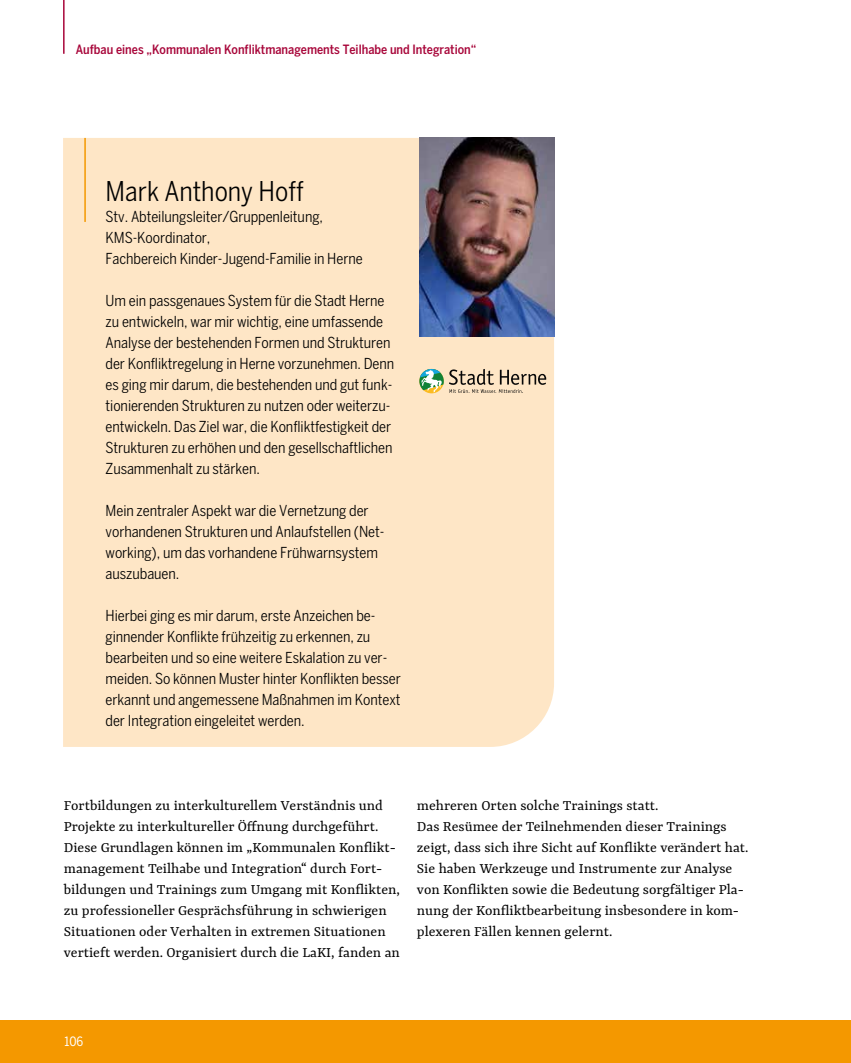
<style>
.page{position:relative;width:851px;height:1063px;background:#fff}
.page>*{position:absolute;margin:0;border:0;box-sizing:border-box;transform-origin:0 0}
.Sb-Name{font:condensed 27px "Benton Sans";color:#000}
.Fließ{font:15.75px/21px "Yrsa";color:#000}
.Sb-Fließ{font:condensed 15px/21px "Benton Sans";letter-spacing:-.005em;color:#000}
.t1{font:500 condensed 12.75px "Benton Sans";color:#a8063a}
.t2{font:condensed 12.75px "Benton Sans";color:#fff}
</style>
<div class="page">
<div style="left:0;top:1020px;width:850px;height:43px;background:#f49800"></div>
<hr style="left:63px;top:0;width:2px;height:54px;background:#a8063a">
<div style="left:63px;top:138px;width:491px;height:609px;background:#fee6c6"></div>
<hr style="left:84px;top:138px;width:2px;height:84px;background:#f49800">
<img style="left:419px;top:138px;width:135px;height:198px">
<svg style="left:449px;top:369px;width:97px;height:24px;background:#c9b69d"></svg>
<svg style="left:419px;top:369px;width:24px;height:23px"></svg>
<p class="t1" style="left:76px;top:42px;width:402px">Aufbau eines „Kommunalen Konfliktmanagements Teilhabe und Integration“</p>
<p class="Sb-Name" style="left:106px;top:175px;width:200px">Mark Anthony Hoff</p>
<p class="Sb-Fließ" style="left:106px;top:206px;width:258px">Stv. Abteilungsleiter/Gruppenleitung,<br>KMS-Koordinator,<br>Fachbereich Kinder-Jugend-Familie in Herne</p>
<p class="Sb-Fließ" style="left:106px;top:290px;width:290px">Um ein passgenaues System für die Stadt Herne zu entwickeln, war mir wichtig, eine umfassende Analyse der bestehenden Formen und Strukturen der Konfliktregelung in Herne vorzunehmen. Denn es ging mir darum, die bestehenden und gut funk&shy;tionierenden Strukturen zu nutzen oder weiterzu&shy;entwickeln. Das Ziel war, die Konfliktfestigkeit der Strukturen zu erhöhen und den gesellschaftlichen Zusammenhalt zu stärken.</p>
<p class="Sb-Fließ" style="left:106px;top:500px;width:280px">Mein zentraler Aspekt war die Vernetzung der vorhandenen Strukturen und Anlaufstellen (Net&shy;working), um das vorhandene Frühwarnsystem auszubauen.</p>
<p class="Sb-Fließ" style="left:106px;top:605px;width:297px">Hierbei ging es mir darum, erste Anzeichen be&shy;ginnender Konflikte frühzeitig zu erkennen, zu bearbeiten und so eine weitere Eskalation zu ver&shy;meiden. So können Muster hinter Konflikten besser erkannt und angemessene Maßnahmen im Kontext der Integration eingeleitet werden.</p>
<p class="Fließ" style="left:64px;top:794px;width:337px">Fortbildungen zu interkulturellem Verständnis und Projekte zu interkultureller Öffnung durchgeführt.<br>Diese Grundlagen können im „Kommunalen Konflikt&shy;management Teilhabe und Integration“ durch Fort&shy;bildungen und Trainings zum Umgang mit Konflikten, zu professioneller Gesprächsführung in schwierigen Situationen oder Verhalten in extremen Situationen vertieft werden. Organisiert durch die LaKI, fanden an</p>
<p class="Fließ" style="left:417px;top:794px;width:333px">mehreren Orten solche Trainings statt.<br>Das Resümee der Teilnehmenden dieser Trainings zeigt, dass sich ihre Sicht auf Konflikte verändert hat.<br>Sie haben Werkzeuge und Instrumente zur Analyse von Konflikten sowie die Bedeutung sorgfältiger Pla&shy;nung der Konfliktbearbeitung insbesondere in kom&shy;plexeren Fällen kennen gelernt.</p>
<p class="t2" style="left:65px;top:1034px;width:20px">106</p>
</div>
